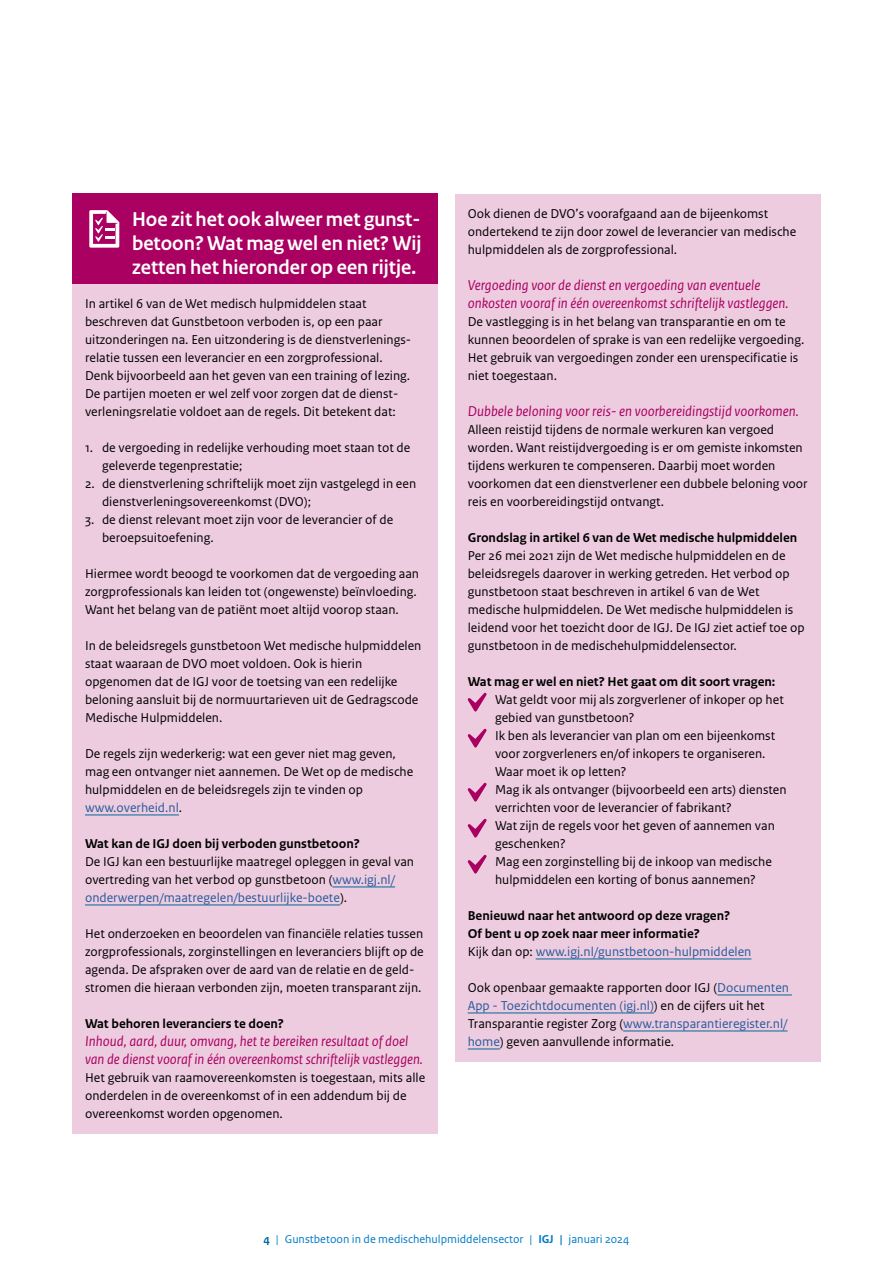
<style>
.page{position:relative;width:893px;height:1263px;background:#fff}
.page>*{position:absolute;margin:0;border:0;box-sizing:border-box;transform-origin:0 0}
.H2_Paragraafkop_Oranje{font:700 21px/24px "Rijksoverheid Sans Heading";color:#fff;text-align:justify}
.H3_Kader_Subkop_oranje{font:italic 15px/18px "Rijksoverheid Sans Text";color:#a90061}
.P_Kader_Broodtekst_lichtoranje{font:13.5px/18px "Rijksoverheid Sans Text Regular 2";color:#000}
.H3_Kader_Subkop_oranje-2{font:700 13.5px/18px "Rijksoverheid Sans Text";color:#000}
.P_Kader_Broodtekst_lichtoranje-2{font:13.5px "Rijksoverheid Sans Text Regular 2";color:#275b9b}
.t1{font:12px "Rijksoverheid Sans Text Regular 2";color:#007bc7}
.s1{color:#275b9b}
.s2{color:#000}
.s3{font-family:"Rijksoverheid Sans Text";font-weight:700;color:#01689b}
.s4{font-family:"Rijksoverheid Sans Text";font-weight:700}
</style>
<div class="page">
<div style="left:72px;top:193px;width:366px;height:103px;background:#a90061"></div>
<div style="left:72px;top:284px;width:366px;height:147px;background:#eeccdf"></div>
<div style="left:72px;top:428px;width:366px;height:57px;background:#eeccdf"></div>
<div style="left:72px;top:464px;width:366px;height:57px;background:#eeccdf"></div>
<div style="left:72px;top:500px;width:366px;height:57px;background:#eeccdf"></div>
<div style="left:72px;top:554px;width:366px;height:75px;background:#eeccdf"></div>
<div style="left:72px;top:626px;width:366px;height:111px;background:#eeccdf"></div>
<div style="left:72px;top:734px;width:366px;height:93px;background:#eeccdf"></div>
<hr style="left:85px;top:814px;width:94px;height:1px;background:#01689b">
<div style="left:72px;top:824px;width:366px;height:39px;background:#eeccdf"></div>
<div style="left:72px;top:842px;width:366px;height:75px;background:#eeccdf"></div>
<hr style="left:333px;top:886px;width:62px;height:1px;background:#01689b">
<hr style="left:85px;top:904px;width:255px;height:1px;background:#01689b">
<div style="left:72px;top:914px;width:366px;height:93px;background:#eeccdf"></div>
<div style="left:72px;top:1004px;width:366px;height:39px;background:#eeccdf"></div>
<div style="left:72px;top:1021px;width:366px;height:58px;background:#eeccdf"></div>
<div style="left:72px;top:1058px;width:366px;height:75px;background:#eeccdf"></div>
<svg style="left:89px;top:210px;width:30px;height:38px"></svg>
<div style="left:455px;top:194px;width:366px;height:75px;background:#eeccdf"></div>
<div style="left:455px;top:265px;width:366px;height:58px;background:#eeccdf"></div>
<div style="left:455px;top:302px;width:366px;height:93px;background:#eeccdf"></div>
<div style="left:455px;top:391px;width:366px;height:40px;background:#eeccdf"></div>
<div style="left:455px;top:410px;width:366px;height:111px;background:#eeccdf"></div>
<div style="left:455px;top:518px;width:366px;height:39px;background:#eeccdf"></div>
<div style="left:455px;top:536px;width:366px;height:129px;background:#eeccdf"></div>
<div style="left:455px;top:662px;width:366px;height:39px;background:#eeccdf"></div>
<div style="left:455px;top:680px;width:366px;height:57px;background:#eeccdf"></div>
<div style="left:455px;top:716px;width:366px;height:75px;background:#eeccdf"></div>
<div style="left:455px;top:770px;width:366px;height:57px;background:#eeccdf"></div>
<div style="left:455px;top:806px;width:366px;height:57px;background:#eeccdf"></div>
<div style="left:455px;top:842px;width:366px;height:57px;background:#eeccdf"></div>
<div style="left:455px;top:896px;width:366px;height:57px;background:#eeccdf"></div>
<div style="left:455px;top:932px;width:366px;height:39px;background:#eeccdf"></div>
<hr style="left:536px;top:958px;width:215px;height:1px;background:#01689b">
<div style="left:455px;top:968px;width:366px;height:93px;background:#eeccdf"></div>
<hr style="left:717px;top:994px;width:75px;height:1px;background:#01689b">
<hr style="left:468px;top:1012px;width:186px;height:1px;background:#01689b">
<hr style="left:623px;top:1030px;width:164px;height:1px;background:#01689b">
<hr style="left:468px;top:1048px;width:32px;height:1px;background:#01689b">
<svg style="left:468px;top:693px;width:19px;height:18px"></svg>
<svg style="left:468px;top:729px;width:19px;height:18px"></svg>
<svg style="left:468px;top:783px;width:19px;height:18px"></svg>
<svg style="left:468px;top:819px;width:19px;height:18px"></svg>
<svg style="left:468px;top:855px;width:19px;height:18px"></svg>
<h2 class="H2_Paragraafkop_Oranje" style="left:132px;top:207px;width:291px">Hoe zit het ook alweer met gunst&shy;betoon? Wat mag wel en niet? Wij zetten het hieronder op een rijtje.</h2>
<p class="P_Kader_Broodtekst_lichtoranje" style="left:85px;top:295px;width:328px">In artikel 6 van de Wet medisch hulpmiddelen staat beschreven dat Gunstbetoon verboden is, op een paar uitzonderingen na. Een uitzondering is de dienstverlenings&shy;relatie tussen een leverancier en een zorgprofessional.<br>Denk bijvoorbeeld aan het geven van een training of lezing.<br>De partijen moeten er wel zelf voor zorgen dat de dienst&shy;verleningsrelatie voldoet aan de regels. Dit betekent dat:</p>
<p class="P_Kader_Broodtekst_lichtoranje" style="left:102px;top:439px;width:310px;text-indent:-17px">1. de vergoeding in redelijke verhouding moet staan tot de geleverde tegenprestatie;</p>
<p class="P_Kader_Broodtekst_lichtoranje" style="left:102px;top:475px;width:316px;text-indent:-17px">2. de dienstverlening schriftelijk moet zijn vastgelegd in een dienstverleningsovereenkomst (DVO);</p>
<p class="P_Kader_Broodtekst_lichtoranje" style="left:102px;top:511px;width:293px;text-indent:-17px">3. de dienst relevant moet zijn voor de leverancier of de beroepsuitoefening.</p>
<p class="P_Kader_Broodtekst_lichtoranje" style="left:85px;top:565px;width:336px">Hiermee wordt beoogd te voorkomen dat de vergoeding aan zorgprofessionals kan leiden tot (ongewenste) beïnvloeding.<br>Want het belang van de patiënt moet altijd voorop staan.</p>
<p class="P_Kader_Broodtekst_lichtoranje" style="left:85px;top:637px;width:338px">In de beleidsregels gunstbetoon Wet medische hulpmiddelen staat waaraan de DVO moet voldoen. Ook is hierin opgenomen dat de IGJ voor de toetsing van een redelijke beloning aansluit bij de normuurtarieven uit de Gedragscode Medische Hulpmiddelen.</p>
<p class="P_Kader_Broodtekst_lichtoranje" style="left:85px;top:745px;width:330px">De regels zijn wederkerig: wat een gever niet mag geven, mag een ontvanger niet aannemen. De Wet op de medische hulpmiddelen en de beleidsregels zijn te vinden op <span class="s1">www.overheid.nl</span>.</p>
<h3 class="H3_Kader_Subkop_oranje-2" style="left:85px;top:835px;width:277px">Wat kan de IGJ doen bij verboden gunstbetoon?</h3>
<p class="P_Kader_Broodtekst_lichtoranje" style="left:85px;top:853px;width:331px">De IGJ kan een bestuurlijke maatregel opleggen in geval van overtreding van het verbod op gunstbetoon (<span class="s1">www.igj.nl/ onderwerpen/maatregelen/bestuurlijke-boete</span>).</p>
<p class="P_Kader_Broodtekst_lichtoranje" style="left:85px;top:925px;width:340px">Het onderzoeken en beoordelen van financiële relaties tussen zorgprofessionals, zorginstellingen en leveranciers blijft op de agenda. De afspraken over de aard van de relatie en de geld&shy;stromen die hieraan verbonden zijn, moeten transparant zijn.</p>
<h3 class="H3_Kader_Subkop_oranje-2" style="left:85px;top:1015px;width:201px">Wat behoren leveranciers te doen?</h3>
<h3 class="H3_Kader_Subkop_oranje" style="left:85px;top:1032px;width:339px">Inhoud, aard, duur, omvang, het te bereiken resultaat of doel van de dienst vooraf in één overeenkomst schriftelijk vastleggen.</h3>
<p class="P_Kader_Broodtekst_lichtoranje" style="left:85px;top:1069px;width:342px">Het gebruik van raamovereenkomsten is toegestaan, mits alle onderdelen in de overeenkomst of in een addendum bij de overeenkomst worden opgenomen.</p>
<p class="P_Kader_Broodtekst_lichtoranje" style="left:468px;top:205px;width:330px">Ook dienen de DVO’s voorafgaand aan de bijeenkomst ondertekend te zijn door zowel de leverancier van medische hulpmiddelen als de zorgprofessional.</p>
<h3 class="H3_Kader_Subkop_oranje" style="left:468px;top:276px;width:322px">Vergoeding voor de dienst en vergoeding van eventuele onkosten vooraf in één overeenkomst schriftelijk vastleggen.</h3>
<p class="P_Kader_Broodtekst_lichtoranje" style="left:468px;top:313px;width:338px">De vastlegging is in het belang van transparantie en om te kunnen beoordelen of sprake is van een redelijke vergoeding.<br>Het gebruik van vergoedingen zonder een urenspecificatie is niet toegestaan.</p>
<h3 class="H3_Kader_Subkop_oranje" style="left:468px;top:402px;width:332px">Dubbele beloning voor reis- en voorbereidingstijd voorkomen.</h3>
<p class="P_Kader_Broodtekst_lichtoranje" style="left:468px;top:421px;width:341px">Alleen reistijd tijdens de normale werkuren kan vergoed worden. Want reistijdvergoeding is er om gemiste inkomsten tijdens werkuren te compenseren. Daarbij moet worden voorkomen dat een dienstverlener een dubbele beloning voor reis en voorbereidingstijd ontvangt.</p>
<h3 class="H3_Kader_Subkop_oranje-2" style="left:468px;top:529px;width:331px">Grondslag in artikel 6 van de Wet medische hulpmiddelen</h3>
<p class="P_Kader_Broodtekst_lichtoranje" style="left:468px;top:547px;width:338px">Per 26 mei 2021 zijn de Wet medische hulpmiddelen en de beleidsregels daarover in werking getreden. Het verbod op gunstbetoon staat beschreven in artikel 6 van de Wet medische hulpmiddelen. De Wet medische hulpmiddelen is leidend voor het toezicht door de IGJ. De IGJ ziet actief toe op gunstbetoon in de medischehulpmiddelensector.</p>
<h3 class="H3_Kader_Subkop_oranje-2" style="left:468px;top:673px;width:309px">Wat mag er wel en niet? Het gaat om dit soort vragen:</h3>
<p class="P_Kader_Broodtekst_lichtoranje" style="left:495px;top:691px;width:290px">Wat geldt voor mij als zorgverlener of inkoper op het gebied van gunstbetoon?</p>
<p class="P_Kader_Broodtekst_lichtoranje" style="left:495px;top:727px;width:282px">Ik ben als leverancier van plan om een bijeenkomst voor zorgverleners en/of inkopers te organiseren.<br>Waar moet ik op letten?</p>
<p class="P_Kader_Broodtekst_lichtoranje" style="left:495px;top:781px;width:293px">Mag ik als ontvanger (bijvoorbeeld een arts) diensten verrichten voor de leverancier of fabrikant?</p>
<p class="P_Kader_Broodtekst_lichtoranje" style="left:495px;top:817px;width:281px">Wat zijn de regels voor het geven of aannemen van geschenken?</p>
<p class="P_Kader_Broodtekst_lichtoranje" style="left:495px;top:853px;width:278px">Mag een zorginstelling bij de inkoop van medische hulpmiddelen een korting of bonus aannemen?</p>
<h3 class="H3_Kader_Subkop_oranje-2" style="left:468px;top:907px;width:264px">Benieuwd naar het antwoord op deze vragen?<br>Of bent u op zoek naar meer informatie?</h3>
<p class="P_Kader_Broodtekst_lichtoranje-2" style="left:468px;top:944px;width:285px"><span class="s2">Kijk dan op:</span> www.igj.nl/gunstbetoon-hulpmiddelen</p>
<p class="P_Kader_Broodtekst_lichtoranje" style="left:468px;top:979px;width:323px">Ook openbaar gemaakte rapporten door IGJ (<span class="s1">Documenten App - Toezichtdocumenten (igj.nl)</span>) en de cijfers uit het Transparantie register Zorg (<span class="s1">www.transparantieregister.nl/ home</span>) geven aanvullende informatie.</p>
<p class="t1" style="left:264px;top:1232px;width:367px"><span class="s3">4</span> | Gunstbetoon in de medischehulpmiddelensector | <span class="s4">IGJ |</span> januari 2024</p>
</div>
